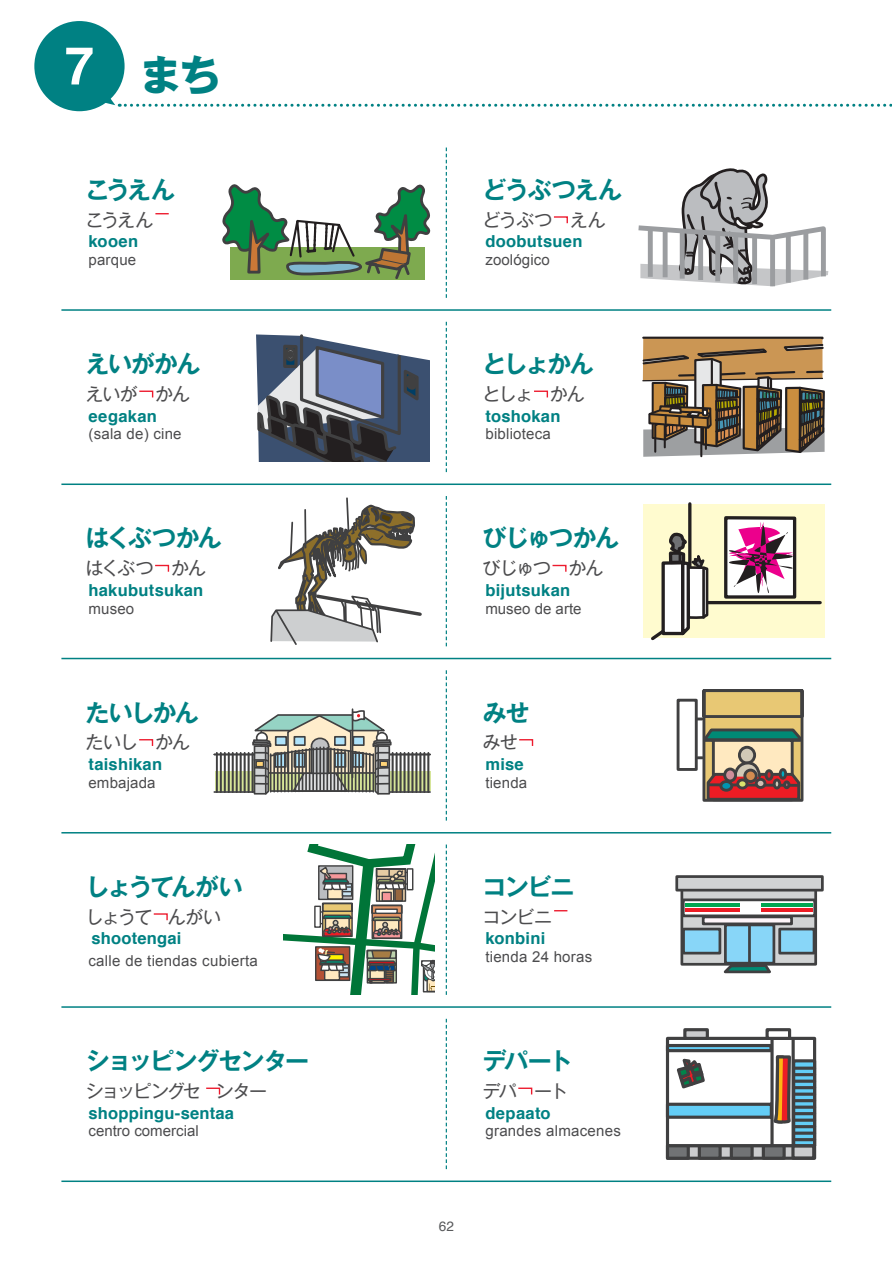
<style>
.page{position:relative;width:893px;height:1263px;background:#fff}
.page>*{position:absolute;margin:0;border:0;box-sizing:border-box;transform-origin:0 0}
.t1{font:42.15px "Gothic MB101 Pro Bold 90 msp RKSJ H";color:#008183}
.t2{font:24px "Gothic MB101 Pro De Bold 90 msp RKSJ H";letter-spacing:-.07em;color:#008183}
.t3{font:24px "Gothic MB101 Pro De Bold 90 msp RKSJ H";letter-spacing:-.1em;color:#008183}
.t4{font:18px "Gothic MB101 Pro Regular 90 msp RKSJ H";letter-spacing:-.065em;color:#4c4c4e}
.t5{font:18px "Gothic MB101 Pro Regular 90 msp RKSJ H";letter-spacing:-.12em;color:#4c4c4e}
.t6{font:700 16.5px "Helvetica";letter-spacing:.015em;color:#008183}
.t7{font:15px "Arial";letter-spacing:.015em;color:#4c4c4e}
.t8{font:13.5px "Helvetica";color:#58595b}
</style>
<div class="page">
<svg style="left:222px;top:184px;width:209px;height:96px"></svg>
<svg style="left:638px;top:168px;width:190px;height:119px"></svg>
<div style="left:770px;top:237px;width:5px;height:49px;background:#9b9da0"></div>
<div style="left:786px;top:235px;width:5px;height:48px;background:#9b9da0"></div>
<div style="left:803px;top:232px;width:5px;height:48px;background:#9b9da0"></div>
<div style="left:752px;top:237px;width:5px;height:47px;background:#9b9da0"></div>
<div style="left:733px;top:235px;width:5px;height:48px;background:#9b9da0"></div>
<div style="left:715px;top:234px;width:5px;height:47px;background:#9b9da0"></div>
<div style="left:698px;top:233px;width:5px;height:47px;background:#9b9da0"></div>
<div style="left:680px;top:231px;width:5px;height:48px;background:#9b9da0"></div>
<hr style="left:663px;top:230px;width:4px;height:47px;background:#9b9da0">
<div style="left:648px;top:230px;width:5px;height:47px;background:#9b9da0"></div>
<svg style="left:256px;top:334px;width:173px;height:128px;background:#636d81"></svg>
<svg style="left:270px;top:497px;width:152px;height:148px"></svg>
<svg style="left:215px;top:771px;width:216px;height:20px"></svg>
<hr style="left:248px;top:753px;width:1px;height:39px;background:#404041">
<hr style="left:244px;top:753px;width:1px;height:39px;background:#404041">
<hr style="left:240px;top:753px;width:1px;height:39px;background:#404041">
<hr style="left:236px;top:753px;width:1px;height:39px;background:#404041">
<hr style="left:232px;top:753px;width:1px;height:39px;background:#404041">
<hr style="left:228px;top:753px;width:1px;height:39px;background:#404041">
<hr style="left:224px;top:753px;width:2px;height:39px;background:#404041">
<hr style="left:220px;top:753px;width:2px;height:39px;background:#404041">
<hr style="left:216px;top:753px;width:2px;height:39px;background:#404041">
<hr style="left:214px;top:754px;width:40px;height:1px;background:#404041">
<hr style="left:214px;top:791px;width:40px;height:2px;background:#404041">
<hr style="left:427px;top:753px;width:2px;height:39px;background:#404041">
<hr style="left:424px;top:753px;width:1px;height:39px;background:#404041">
<hr style="left:420px;top:753px;width:1px;height:39px;background:#404041">
<hr style="left:416px;top:753px;width:1px;height:39px;background:#404041">
<hr style="left:412px;top:753px;width:1px;height:39px;background:#404041">
<hr style="left:408px;top:753px;width:1px;height:39px;background:#404041">
<hr style="left:404px;top:753px;width:1px;height:39px;background:#404041">
<hr style="left:400px;top:753px;width:1px;height:39px;background:#404041">
<hr style="left:396px;top:753px;width:1px;height:39px;background:#404041">
<hr style="left:392px;top:753px;width:1px;height:39px;background:#404041">
<hr style="left:390px;top:754px;width:40px;height:1px;background:#404041">
<hr style="left:390px;top:791px;width:40px;height:2px;background:#404041">
<svg style="left:250px;top:708px;width:142px;height:87px"></svg>
<svg style="left:284px;top:845px;width:151px;height:150px"></svg>
<svg style="left:641px;top:336px;width:185px;height:847px"></svg>
<svg style="left:103px;top:97px;width:788px;height:10px"></svg>
<div style="left:34px;top:21px;width:91px;height:90px;background:#008183;border-radius:50%"></div>
<svg style="left:155px;top:213px;width:14px;height:1px"></svg>
<svg style="left:446px;top:148px;width:1px;height:150px"></svg>
<svg style="left:553px;top:216px;width:15px;height:8px"></svg>
<hr style="left:61px;top:309px;width:770px;height:2px;background:#008183">
<svg style="left:139px;top:390px;width:15px;height:8px"></svg>
<svg style="left:446px;top:322px;width:1px;height:150px"></svg>
<svg style="left:534px;top:390px;width:15px;height:8px"></svg>
<hr style="left:61px;top:484px;width:770px;height:1px;background:#008183">
<svg style="left:155px;top:564px;width:15px;height:8px"></svg>
<svg style="left:446px;top:496px;width:1px;height:150px"></svg>
<svg style="left:552px;top:564px;width:15px;height:8px"></svg>
<hr style="left:61px;top:658px;width:770px;height:1px;background:#008183">
<svg style="left:139px;top:739px;width:15px;height:7px"></svg>
<svg style="left:446px;top:670px;width:1px;height:151px"></svg>
<svg style="left:519px;top:739px;width:15px;height:7px"></svg>
<hr style="left:61px;top:832px;width:770px;height:2px;background:#008183">
<svg style="left:153px;top:913px;width:15px;height:8px"></svg>
<svg style="left:446px;top:845px;width:1px;height:150px"></svg>
<svg style="left:554px;top:910px;width:13px;height:1px"></svg>
<hr style="left:61px;top:1006px;width:770px;height:2px;background:#008183">
<svg style="left:206px;top:1087px;width:15px;height:8px"></svg>
<svg style="left:446px;top:1019px;width:1px;height:150px"></svg>
<svg style="left:518px;top:1087px;width:15px;height:8px"></svg>
<hr style="left:61px;top:1181px;width:770px;height:1px;background:#008183">
<h1 class="t1" style="left:65px;top:59px;width:157px"><sup>7</sup> まち</h1>
<h2 class="t2" style="left:85px;top:181px;width:91px">こうえん</h2>
<p class="t4" style="left:85px;top:213px;width:69px">こうえん</p>
<p class="t6" style="left:88px;top:235px;width:51px">kooen</p>
<p class="t7" style="left:88px;top:250px;width:49px">parque</p>
<h2 class="t2" style="left:85px;top:355px;width:116px">えいがかん</h2>
<p class="t4" style="left:85px;top:387px;width:106px">えいが かん</p>
<p class="t6" style="left:88px;top:409px;width:70px">eegakan</p>
<p class="t7" style="left:88px;top:424px;width:95px">(sala de) cine</p>
<h2 class="t2" style="left:85px;top:529px;width:138px">はくぶつかん</h2>
<p class="t4" style="left:85px;top:562px;width:122px">はくぶつ かん</p>
<p class="t6" style="left:88px;top:583px;width:116px">hakubutsukan</p>
<p class="t7" style="left:88px;top:598px;width:47px">museo</p>
<h2 class="t2" style="left:85px;top:703px;width:115px">たいしかん</h2>
<p class="t4" style="left:85px;top:736px;width:106px">たいし かん</p>
<p class="t6" style="left:88px;top:757px;width:75px">taishikan</p>
<p class="t7" style="left:88px;top:773px;width:69px">embajada</p>
<h2 class="t3" style="left:85px;top:878px;width:159px">しょうてんがい</h2>
<p class="t4" style="left:85px;top:910px;width:137px">しょうて んがい</p>
<p class="t6" style="left:91px;top:932px;width:91px">shootengai</p>
<p class="t7" style="left:88px;top:951px;width:171px">calle de tiendas cubierta</p>
<h2 class="t2" style="left:85px;top:1052px;width:225px">ショッピングセンター</h2>
<p class="t5" style="left:85px;top:1084px;width:183px">ショッピングセ ンター</p>
<p class="t6" style="left:88px;top:1106px;width:147px">shoppingu-sentaa</p>
<p class="t7" style="left:88px;top:1120px;width:112px">centro comercial</p>
<h2 class="t2" style="left:482px;top:181px;width:141px">どうぶつえん</h2>
<p class="t4" style="left:482px;top:213px;width:125px">どうぶつ えん</p>
<p class="t6" style="left:485px;top:235px;width:99px">doobutsuen</p>
<p class="t7" style="left:485px;top:250px;width:66px">zoológico</p>
<h2 class="t2" style="left:482px;top:355px;width:113px">としょかん</h2>
<p class="t4" style="left:482px;top:387px;width:104px">としょ かん</p>
<p class="t6" style="left:485px;top:409px;width:77px">toshokan</p>
<p class="t7" style="left:485px;top:424px;width:67px">biblioteca</p>
<h2 class="t2" style="left:482px;top:529px;width:138px">びじゅつかん</h2>
<p class="t4" style="left:482px;top:562px;width:123px">びじゅつ かん</p>
<p class="t6" style="left:485px;top:583px;width:86px">bijutsukan</p>
<p class="t7" style="left:485px;top:598px;width:98px">museo de arte</p>
<h2 class="t2" style="left:482px;top:703px;width:48px">みせ</h2>
<p class="t4" style="left:482px;top:736px;width:37px">みせ</p>
<p class="t6" style="left:485px;top:757px;width:40px">mise</p>
<p class="t7" style="left:485px;top:773px;width:43px">tienda</p>
<h2 class="t2" style="left:482px;top:878px;width:93px">コンビニ</h2>
<p class="t4" style="left:482px;top:910px;width:71px">コンビニ</p>
<p class="t6" style="left:485px;top:932px;width:61px">konbini</p>
<p class="t7" style="left:485px;top:947px;width:108px">tienda 24 horas</p>
<h2 class="t2" style="left:482px;top:1052px;width:92px">デパート</h2>
<p class="t4" style="left:482px;top:1084px;width:87px">デパ ート</p>
<p class="t6" style="left:485px;top:1106px;width:67px">depaato</p>
<p class="t7" style="left:485px;top:1121px;width:137px">grandes almacenes</p>
<p class="t8" style="left:439px;top:1220px;width:17px">62</p>
</div>
